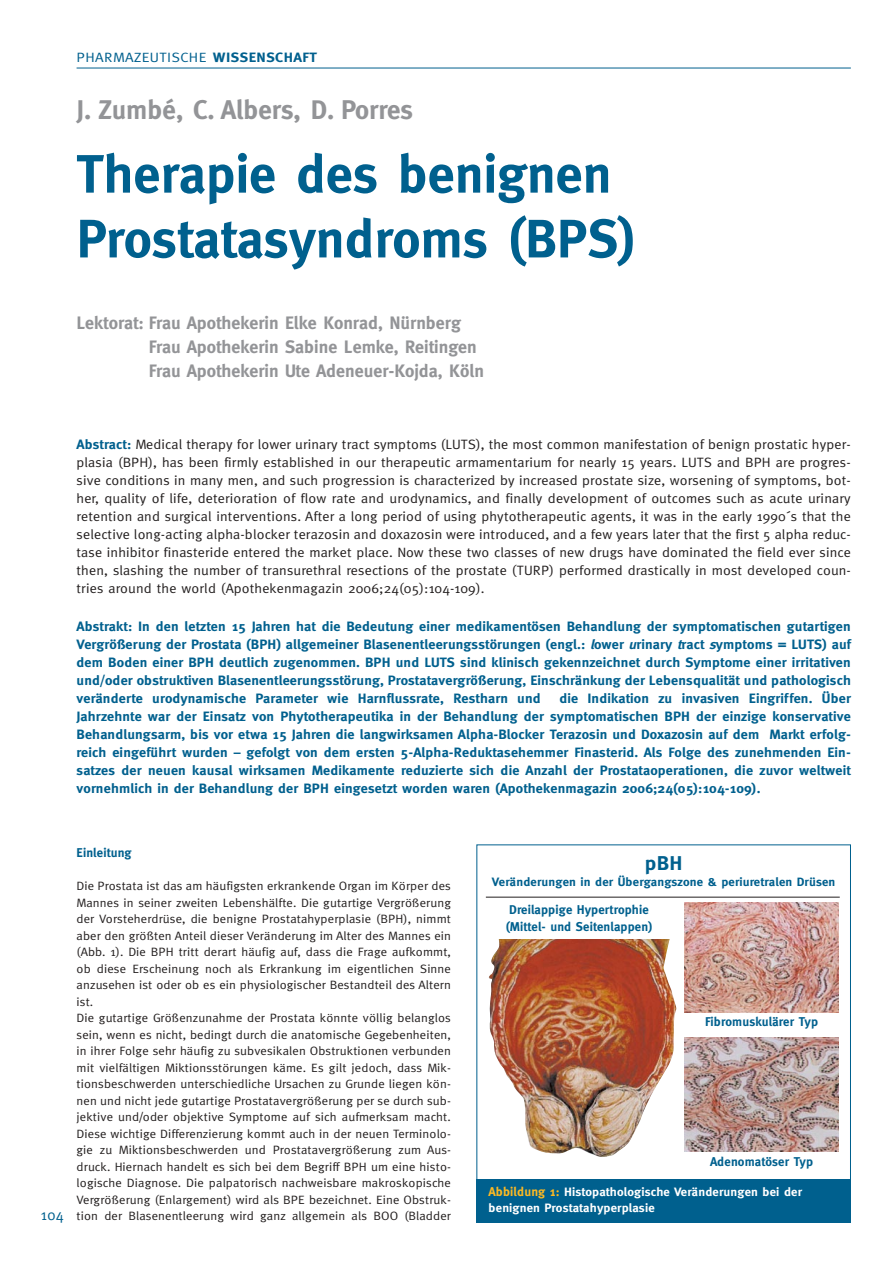
<style>
.page{position:relative;width:893px;height:1263px;background:#fff}
.page>*{position:absolute;margin:0;border:0;box-sizing:border-box;transform-origin:0 0}
.t1{font:700 54px/64.8px "Meta";color:#00608e}
.t2{font:700 27px "Meta";color:#939497}
.t3{font:700 19.95px "Meta";color:#00608e;scale:1.05 1}
.t4{font:700 18px/24px "Meta";color:#939497}
.t5{font:15px "Meta";color:#00608e}
.t6{font:700 13.5px/18px "Meta";letter-spacing:.01em;color:#00608e;text-align:justify;scale:1.05 1}
.t7{font:13.5px/18px "Meta";letter-spacing:.01em;color:#231f1f;text-align:justify;scale:1.05 1}
.t8{font:13.5px "Meta";letter-spacing:.025em;color:#00608e;scale:1.11 1}
.t9{font:700 12.75px/16.5px "Meta";letter-spacing:.01em;color:#00608e}
.t10{font:12.15px/16.5px "Meta";letter-spacing:.01em;color:#231f1f;scale:1.05 1}
.t11{font:700 12.15px/16.5px "Meta";letter-spacing:.01em;color:#fff;scale:1.05 1}
.t12{font:700 12.15px "Meta";letter-spacing:.01em;color:#00608e;scale:1.05 1}
.s1{font-weight:700}
.s2{font-weight:700;color:#00608e}
.s3{font-style:italic}
.s4{font-size:12.75px;color:#fdb923}
</style>
<div class="page">
<hr style="left:77px;top:68px;width:773px;height:1px;background:#00608e">
<div style="left:476px;top:1179px;width:374px;height:43px;background:#00608e"></div>
<img style="left:488px;top:940px;width:188px;height:217px">
<img style="left:684px;top:903px;width:154px;height:109px">
<img style="left:685px;top:1038px;width:153px;height:114px">
<hr style="left:486px;top:897px;width:353px;height:1px;background:#231f1f">
<p class="t8" style="left:77px;top:52px;width:218px">PHARMAZEUTISCHE <span class="s1">WISSENSCHAFT</span></p>
<h2 class="t2" style="left:77px;top:100px;width:338px">J. Zumbé, C. Albers, D. Porres</h2>
<h1 class="t1" style="left:77px;top:147px;width:561px">Therapie des benignen<br>Prostatasyndroms (BPS)</h1>
<h3 class="t4" style="left:149px;top:312px;width:336px;text-indent:-72px">Lektorat: Frau Apothekerin Elke Konrad, Nürnberg<br>Frau Apothekerin Sabine Lemke, Reitingen<br>Frau Apothekerin Ute Adeneuer-Kojda, Köln</h3>
<p class="t7" style="left:77px;top:436px;width:739px"><span class="s2">Abstract:</span> Medical therapy for lower urinary tract symptoms (LUTS), the most common manifestation of benign prostatic hyper&shy;plasia (BPH), has been firmly established in our therapeutic armamentarium for nearly 15 years. LUTS and BPH are progres&shy;sive conditions in many men, and such progression is characterized by increased prostate size, worsening of symptoms, bot&shy;her, quality of life, deterioration of flow rate and urodynamics, and finally development of outcomes such as acute urinary retention and surgical interventions. After a long period of using phytotherapeutic agents, it was in the early 1990´s that the selective long-acting alpha-blocker terazosin and doxazosin were introduced, and a few years later that the first 5 alpha reduc&shy;tase inhibitor finasteride entered the market place. Now these two classes of new drugs have dominated the field ever since then, slashing the number of transurethral resections of the prostate (TURP) performed drastically in most developed coun&shy;tries around the world (Apothekenmagazin 2006;24(05):104-109).</p>
<p class="t6" style="left:77px;top:619px;width:739px">Abstrakt: In den letzten 15 Jahren hat die Bedeutung einer medikamentösen Behandlung der symptomatischen gutartigen Vergrößerung der Prostata (BPH) allgemeiner Blasenentleerungsstörungen (engl.: <span class="s3">l</span>ower <span class="s3">u</span>rinary <span class="s3">t</span>ract <span class="s3">s</span>ymptoms = LUTS) auf dem Boden einer BPH deutlich zugenommen. BPH und LUTS sind klinisch gekennzeichnet durch Symptome einer irritativen und/oder obstruktiven Blasenentleerungsstörung, Prostatavergrößerung, Einschränkung der Lebensqualität und pathologisch veränderte urodynamische Parameter wie Harnflussrate, Restharn und</p>
<p class="t6" style="left:77px;top:691px;width:739px;text-indent:482px">die Indikation zu invasiven Eingriffen. Über Jahrzehnte war der Einsatz von Phytotherapeutika in der Behandlung der symptomatischen BPH der einzige konservative Behandlungsarm, bis vor etwa 15 Jahren die langwirksamen Alpha-Blocker Terazosin und Doxazosin auf dem Markt erfolg&shy;reich eingeführt wurden – gefolgt von dem ersten 5-Alpha-Reduktasehemmer Finasterid. Als Folge des zunehmenden Ein&shy;satzes der neuen kausal wirksamen Medikamente reduzierte sich die Anzahl der Prostataoperationen, die zuvor weltweit vornehmlich in der Behandlung der BPH eingesetzt worden waren (Apothekenmagazin 2006;24(05):104-109).</p>
<p class="t5" style="left:41px;top:1209px;width:24px">104</p>
<p class="t9" style="left:77px;top:846px;width:57px">Einleitung</p>
<p class="t10" style="left:77px;top:879px;width:358px">Die Prostata ist das am häufigsten erkrankende Organ im Körper des Mannes in seiner zweiten Lebenshälfte. Die gutartige Vergrößerung der Vorsteherdrüse, die benigne Prostatahyperplasie (BPH), nimmt aber den größten Anteil dieser Veränderung im Alter des Mannes ein (Abb. 1). Die BPH tritt derart häufig auf, dass die Frage aufkommt, ob diese Erscheinung noch als Erkrankung im eigentlichen Sinne anzusehen ist oder ob es ein physiologischer Bestandteil des Altern ist.<br>Die gutartige Größenzunahme der Prostata könnte völlig belanglos sein, wenn es nicht, bedingt durch die anatomische Gegebenheiten, in ihrer Folge sehr häufig zu subvesikalen Obstruktionen verbunden mit vielfältigen Miktionsstörungen käme. Es gilt jedoch, dass Mik&shy;tionsbeschwerden unterschiedliche Ursachen zu Grunde liegen kön&shy;nen und nicht jede gutartige Prostatavergrößerung per se durch sub&shy;jektive und/oder objektive Symptome auf sich aufmerksam macht.<br>Diese wichtige Differenzierung kommt auch in der neuen Terminolo&shy;gie zu Miktionsbeschwerden und Prostatavergrößerung zum Aus&shy;druck. Hiernach handelt es sich bei dem Begriff BPH um eine histo&shy;logische Diagnose. Die palpatorisch nachweisbare makroskopische Vergrößerung (Enlargement) wird als BPE bezeichnet. Eine Obstruk&shy;tion der Blasenentleerung wird ganz allgemein als BOO (Bladder</p>
<h3 class="t3" style="left:645px;top:855px;width:37px">pBH</h3>
<p class="t12" style="left:492px;top:878px;width:328px">Veränderungen in der Übergangszone &amp; periuretralen Drüsen</p>
<p class="t9" style="left:505px;top:903px;width:148px">Dreilappige Hypertrophie (Mittel- und Seitenlappen)</p>
<p class="t9" style="left:705px;top:1014px;width:115px">Fibromuskulärer Typ</p>
<p class="t9" style="left:710px;top:1155px;width:105px">Adenomatöser Typ</p>
<p class="t11" style="left:488px;top:1185px;width:300px"><span class="s4">Abbildung 1:</span> Histopathologische Veränderungen bei der benignen Prostatahyperplasie</p>
</div>
